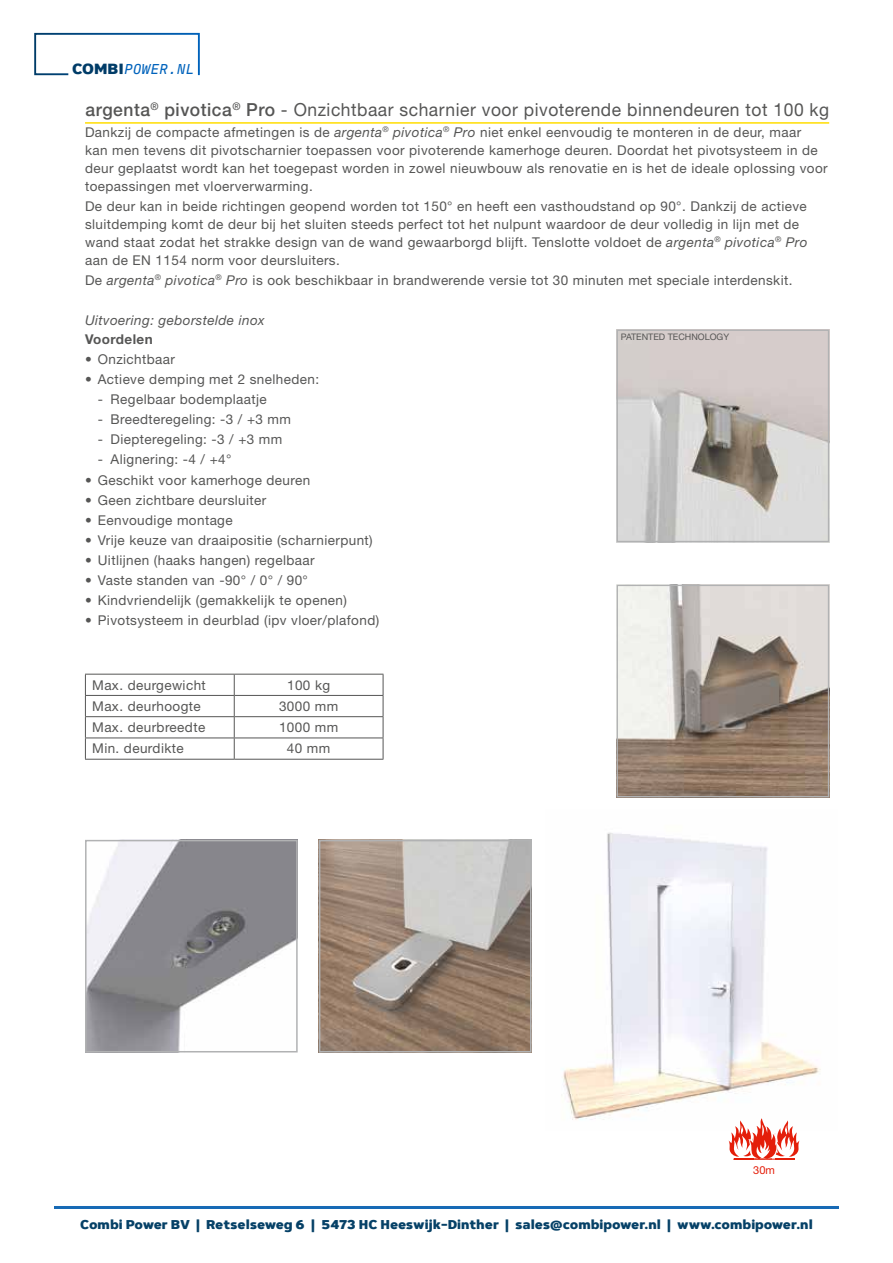
<style>
.page{position:relative;width:893px;height:1263px;background:#fff}
.page>*{position:absolute;margin:0;border:0;box-sizing:border-box;transform-origin:0 0}
.t1{font:18px "Helvetica Neue LT Std";letter-spacing:.03em;color:#565655}
.t2{font:italic 500 14.7px "Antarctican Mono";color:#0063bc}
.t3{font:13.5px/18px "Helvetica Neue LT Std";letter-spacing:.03em;color:#565655}
.t4{font:italic 13.5px "Helvetica Neue LT Std";letter-spacing:.03em;color:#565655}
.t5{font:700 13.5px "Helvetica Neue LT Std";letter-spacing:.03em;color:#565655}
.t6{font:900 12.75px "Habanera";color:#064167}
.t7{font:11.1px "Helvetica Neue LT Std";color:#e41e0a}
.t8{font:9px "Helvetica Neue LT Std";color:#565655}
.s1{font-family:"Habanera";font-weight:900;font-style:normal;color:#003c68}
.s2{font-weight:500}
.s3{font-style:italic}
</style>
<div class="page">
<svg style="left:34px;top:33px;width:166px;height:42px"></svg>
<hr style="left:54px;top:1206px;width:785px;height:3px;background:#176ab5">
<hr style="left:85px;top:122px;width:744px;height:2px;background:#fd0">
<hr style="left:85px;top:674px;width:149px;height:1px;background:#565655">
<hr style="left:234px;top:674px;width:149px;height:1px;background:#565655">
<hr style="left:85px;top:695px;width:149px;height:1px;background:#565655">
<hr style="left:234px;top:695px;width:149px;height:1px;background:#565655">
<hr style="left:85px;top:716px;width:149px;height:1px;background:#565655">
<hr style="left:234px;top:716px;width:149px;height:1px;background:#565655">
<hr style="left:85px;top:737px;width:149px;height:1px;background:#565655">
<svg style="left:85px;top:674px;width:1px;height:85px"></svg>
<hr style="left:234px;top:737px;width:149px;height:1px;background:#565655">
<svg style="left:234px;top:674px;width:1px;height:85px"></svg>
<svg style="left:383px;top:674px;width:1px;height:85px"></svg>
<hr style="left:85px;top:759px;width:149px;height:1px;background:#565655">
<hr style="left:234px;top:759px;width:149px;height:1px;background:#565655">
<img style="left:563px;top:832px;width:258px;height:288px">
<img style="left:88px;top:843px;width:207px;height:206px">
<div style="left:85px;top:840px;width:213px;height:212px;border:2px solid #b1b2b3"></div>
<img style="left:322px;top:843px;width:206px;height:206px">
<div style="left:319px;top:840px;width:212px;height:212px;border:2px solid #b1b2b3"></div>
<img style="left:619px;top:332px;width:208px;height:208px">
<div style="left:617px;top:330px;width:212px;height:212px;border:1px solid #b1b2b3"></div>
<img style="left:619px;top:587px;width:208px;height:208px">
<div style="left:617px;top:585px;width:212px;height:212px;border:1px solid #b1b2b3"></div>
<svg style="left:729px;top:1117px;width:70px;height:43px"></svg>
<p class="t2" style="left:72px;top:58px;width:124px"><span class="s1">COMBI</span>POWER.NL</p>
<h1 class="t1" style="left:85px;top:99px;width:745px"><span class="s2">argenta</span><sup>®</sup> <span class="s2">pivotica</span><sup>®</sup> <span class="s2">Pro</span> - Onzichtbaar scharnier voor pivoterende binnendeuren tot 100 kg</h1>
<p class="t3" style="left:85px;top:123px;width:744px">Dankzij de compacte afmetingen is de <span class="s3">argenta</span><sup>®</sup> <span class="s3">pivotica</span><sup>®</sup> <span class="s3">Pro</span> niet enkel eenvoudig te monteren in de deur, maar<br>kan men tevens dit pivotscharnier toepassen voor pivoterende kamerhoge deuren. Doordat het pivotsysteem in de deur geplaatst wordt kan het toegepast worden in zowel nieuwbouw als renovatie en is het de ideale oplossing voor toepassingen met vloerverwarming.</p>
<p class="t3" style="left:85px;top:197px;width:724px">De deur kan in beide richtingen geopend worden tot 150° en heeft een vasthoudstand op 90°. Dankzij de actieve sluitdemping komt de deur bij het sluiten steeds perfect tot het nulpunt waardoor de deur volledig in lijn met de wand staat zodat het strakke design van de wand gewaarborgd blijft. Tenslotte voldoet de <span class="s3">argenta</span><sup>®</sup> <span class="s3">pivotica</span><sup>®</sup> <span class="s3">Pro </span>aan de EN 1154 norm voor deursluiters.</p>
<p class="t3" style="left:85px;top:271px;width:709px">De <span class="s3">argenta</span><sup>®</sup> <span class="s3">pivotica</span><sup>®</sup> <span class="s3">Pro</span> is ook beschikbaar in brandwerende versie tot 30 minuten met speciale interdenskit.</p>
<p class="t4" style="left:85px;top:312px;width:181px">Uitvoering: geborstelde inox</p>
<p class="t5" style="left:85px;top:330px;width:69px">Voordelen</p>
<p class="t3" style="left:85px;top:350px;width:92px">• Onzichtbaar</p>
<p class="t3" style="left:85px;top:370px;width:236px">• Actieve demping met 2 snelheden:</p>
<p class="t3" style="left:98px;top:390px;width:171px">- Regelbaar bodemplaatje</p>
<p class="t3" style="left:98px;top:410px;width:195px">- Breedteregeling: -3 / +3 mm</p>
<p class="t3" style="left:98px;top:430px;width:186px">- Diepteregeling: -3 / +3 mm</p>
<p class="t3" style="left:98px;top:450px;width:135px">- Alignering: -4 / +4°</p>
<p class="t3" style="left:85px;top:470px;width:227px">• Geschikt voor kamerhoge deuren</p>
<p class="t3" style="left:85px;top:491px;width:183px">• Geen zichtbare deursluiter</p>
<p class="t3" style="left:85px;top:511px;width:149px">• Eenvoudige montage</p>
<p class="t3" style="left:85px;top:531px;width:289px">• Vrije keuze van draaipositie (scharnierpunt)</p>
<p class="t3" style="left:85px;top:551px;width:231px">• Uitlijnen (haaks hangen) regelbaar</p>
<p class="t3" style="left:85px;top:571px;width:224px">• Vaste standen van -90° / 0° / 90°</p>
<p class="t3" style="left:85px;top:591px;width:263px">• Kindvriendelijk (gemakkelijk te openen)</p>
<p class="t3" style="left:85px;top:611px;width:296px">• Pivotsysteem in deurblad (ipv vloer/plafond)</p>
<p class="t8" style="left:621px;top:332px;width:110px">PATENTED TECHNOLOGY</p>
<p class="t3" style="left:92px;top:676px;width:115px">Max. deurgewicht</p>
<p class="t3" style="left:287px;top:676px;width:45px">100 kg</p>
<p class="t3" style="left:92px;top:697px;width:110px">Max. deurhoogte</p>
<p class="t3" style="left:279px;top:697px;width:61px">3000 mm</p>
<p class="t3" style="left:92px;top:718px;width:115px">Max. deurbreedte</p>
<p class="t3" style="left:279px;top:718px;width:61px">1000 mm</p>
<p class="t3" style="left:92px;top:739px;width:93px">Min. deurdikte</p>
<p class="t3" style="left:287px;top:739px;width:45px">40 mm</p>
<p class="t7" style="left:753px;top:1163px;width:23px">30m</p>
<p class="t6" style="left:80px;top:1217px;width:734px">Combi Power BV | Retselseweg 6 | 5473 HC Heeswijk-Dinther | sales@combipower.nl | www.combipower.nl</p>
</div>
